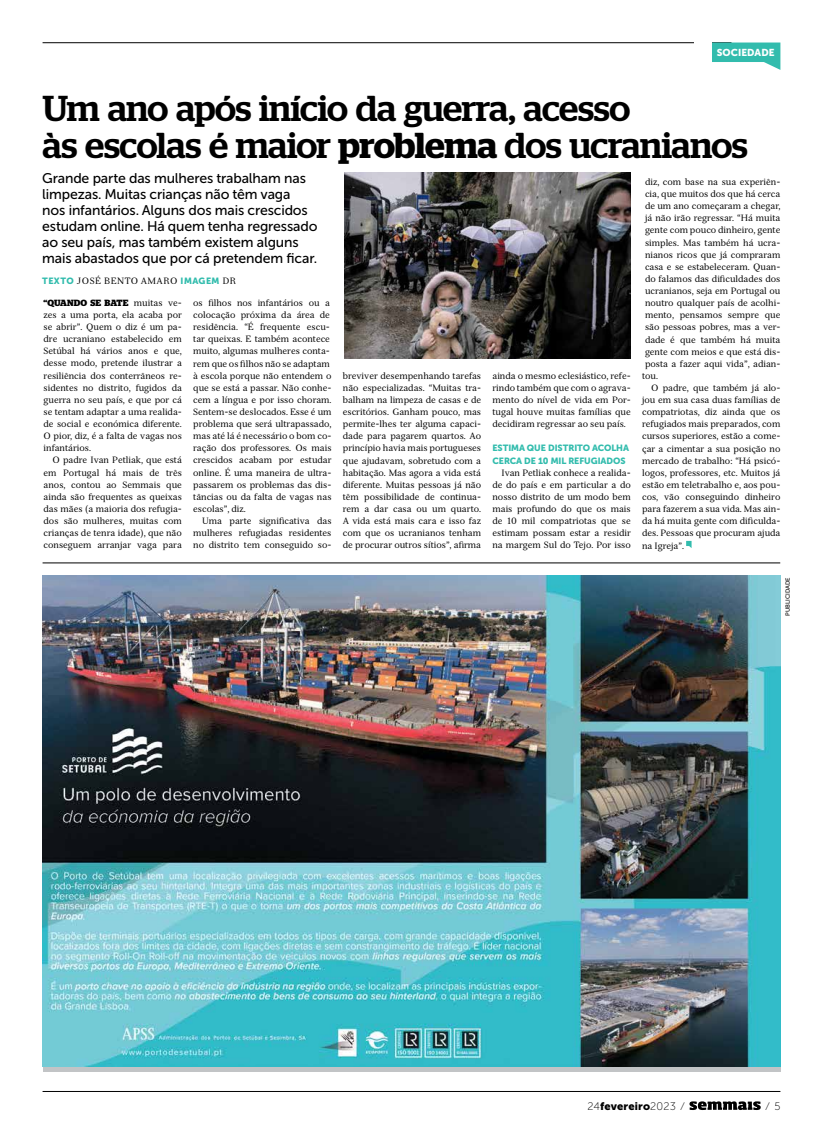
<style>
.page{position:relative;width:823px;height:1134px;background:#fff}
.page>*{position:absolute;margin:0;border:0;box-sizing:border-box;transform-origin:0 0}
.t1{font:500 36px/37px "Stag";letter-spacing:-.015em;color:#000}
.t2{font:14px/16px "Museo Sans Cyrl 500";letter-spacing:-.01em;color:#000}
.t3{font:11px "Museo Sans Cyrl 900";letter-spacing:.015em;color:#000}
.t4{font:11px "Museo Sans Cyrl 100";color:#000}
.t5{font:10px "Museo Sans Cyrl 900";letter-spacing:.01em;color:#fff}
.t6{font:9px/12.1px "Serif 12 Beta";letter-spacing:-.005em;color:#000;text-align:justify}
.t7{font:9px/12.1px "Museo Sans Cyrl 900";letter-spacing:-.005em;color:#32bcad}
.t8{font:9px "Serif 12 Beta";letter-spacing:.05em;color:#000}
.t9{font:700 9px "Stag";letter-spacing:.005em;color:#000}
.t10{font:6px "Museo Sans Cyrl 500";color:#000}
.s1{font-weight:600}
.s2{font-family:"Museo Sans Cyrl 900";color:#32bcad}
.s3{font-family:"Serif 12 Beta";font-weight:400}
.s4{font-family:"Museo Sans Cyrl 100"}
</style>
<div class="page">
<svg style="left:689px;top:1101px;width:71px;height:9px"></svg>
<hr style="left:43px;top:1091px;width:737px;height:1px;background:#000">
<hr style="left:43px;top:563px;width:736px;height:1px;background:#000">
<img style="left:43px;top:575px;width:737px;height:492px">
<svg style="left:686px;top:541px;width:5px;height:7px"></svg>
<img style="left:344px;top:173px;width:286px;height:185px">
<hr style="left:43px;top:43px;width:688px;height:1px;background:#000">
<div style="left:693px;top:42px;width:17px;height:28px;background:#fff"></div>
<svg style="left:710px;top:43px;width:70px;height:27px"></svg>
<p class="t5" style="left:716px;top:47px;width:59px">SOCIEDADE</p>
<h1 class="t1" style="left:42px;top:89px;width:706px">Um ano após início da guerra, acesso<br>às escolas é maior <span class="s1">problema</span> dos ucranianos</h1>
<p class="t2" style="left:42px;top:171px;width:276px">Grande parte das mulheres trabalham nas limpezas. Muitas crianças não têm vaga<br>nos infantários. Alguns dos mais crescidos estudam online. Há quem tenha regressado ao seu país, mas também existem alguns mais abastados que por cá pretendem ficar.</p>
<p class="t8" style="left:42px;top:275px;width:195px"><span class="s2">TEXTO</span> JOSÉ BENTO AMARO <span class="s2">IMAGEM</span> DR</p>
<p class="t6" style="left:644px;top:176px;width:137px">diz, com base na sua experiên-</p>
<p class="t6" style="left:644px;top:188px;width:137px">cia, que muitos dos que há cerca</p>
<p class="t6" style="left:644px;top:200px;width:137px">de um ano começaram a chegar,</p>
<p class="t6" style="left:644px;top:212px;width:137px">já não irão regressar. “Há muita</p>
<p class="t6" style="left:644px;top:224px;width:137px">gente com pouco dinheiro, gente</p>
<p class="t6" style="left:644px;top:236px;width:137px">simples. Mas também há ucra-</p>
<p class="t6" style="left:644px;top:249px;width:137px">nianos ricos que já compraram</p>
<p class="t6" style="left:644px;top:261px;width:137px">casa e se estabeleceram. Quan-</p>
<p class="t6" style="left:644px;top:273px;width:137px">do falamos das dificuldades dos</p>
<p class="t6" style="left:644px;top:285px;width:137px">ucranianos, seja em Portugal ou</p>
<p class="t6" style="left:644px;top:297px;width:137px">noutro qualquer país de acolhi-</p>
<p class="t6" style="left:644px;top:309px;width:137px">mento, pensamos sempre que</p>
<p class="t6" style="left:644px;top:321px;width:137px">são pessoas pobres, mas a ver-</p>
<p class="t6" style="left:644px;top:333px;width:137px">dade é que também há muita</p>
<p class="t6" style="left:644px;top:345px;width:137px">gente com meios e que está dis-</p>
<p class="t6" style="left:644px;top:358px;width:137px">posta a fazer aqui vida”, adian-</p>
<p class="t6" style="left:641px;top:370px;width:17px">tou.</p>
<p class="t6" style="left:650px;top:382px;width:131px">O padre, que também já alo-</p>
<p class="t6" style="left:641px;top:394px;width:140px">jou em sua casa duas famílias de</p>
<p class="t6" style="left:641px;top:406px;width:140px">compatriotas, diz ainda que os</p>
<p class="t6" style="left:641px;top:418px;width:140px">refugiados mais preparados, com</p>
<p class="t6" style="left:641px;top:430px;width:140px">cursos superiores, estão a come-</p>
<p class="t6" style="left:641px;top:442px;width:140px">çar a cimentar a sua posição no</p>
<p class="t6" style="left:641px;top:454px;width:140px">mercado de trabalho: “Há psicó-</p>
<p class="t6" style="left:641px;top:467px;width:140px">logos, professores, etc. Muitos já</p>
<p class="t6" style="left:641px;top:479px;width:140px">estão em teletrabalho e, aos pou-</p>
<p class="t6" style="left:641px;top:491px;width:140px">cos, vão conseguindo dinheiro</p>
<p class="t6" style="left:641px;top:503px;width:140px">para fazerem a sua vida. Mas ain-</p>
<p class="t6" style="left:641px;top:515px;width:140px">da há muita gente com dificulda-</p>
<p class="t6" style="left:641px;top:527px;width:140px">des. Pessoas que procuram ajuda</p>
<p class="t6" style="left:641px;top:539px;width:43px">na Igreja”.</p>
<p class="t6" style="left:193px;top:297px;width:140px;text-align:left">os filhos nos infantários ou a colocação próxima da área de residência. “É frequente escu&shy;tar queixas. E também acontece muito, algumas mulheres conta&shy;rem que os filhos não se adaptam à escola porque não entendem o que se está a passar. Não conhe&shy;cem a língua e por isso choram.<br>Sentem-se deslocados. Esse é um problema que será ultrapassado, mas até lá é necessário o bom co&shy;ração dos professores. Os mais crescidos acabam por estudar online. É uma maneira de ultra&shy;passarem os problemas das dis&shy;tâncias ou da falta de vagas nas escolas”, diz.</p>
<p class="t6" style="left:193px;top:515px;width:140px;text-indent:9px">Uma parte significativa das mulheres refugiadas residentes no distrito tem conseguido so-</p>
<p class="t9" style="left:44px;top:297px;width:140px">“QUANDO SE BATE <span class="s3">muitas ve-</span></p>
<p class="t6" style="left:44px;top:309px;width:140px">zes a uma porta, ela acaba por se abrir”. Quem o diz é um pa&shy;dre ucraniano estabelecido em Setúbal há vários anos e que, desse modo, pretende ilustrar a resiliência dos conterrâneos re&shy;sidentes no distrito, fugidos da guerra no seu país, e que por cá se tentam adaptar a uma realida&shy;de social e económica diferente.<br>O pior, diz, é a falta de vagas nos infantários.</p>
<p class="t6" style="left:44px;top:454px;width:140px;text-indent:9px">O padre Ivan Petliak, que está em Portugal há mais de três anos, contou ao Semmais que ainda são frequentes as queixas das mães (a maioria dos refugia&shy;dos são mulheres, muitas com crianças de tenra idade), que não conseguem arranjar vaga para</p>
<p class="t6" style="left:342px;top:369px;width:140px">breviver desempenhando tarefas não especializadas. “Muitas tra&shy;balham na limpeza de casas e de escritórios. Ganham pouco, mas permite-lhes ter alguma capaci&shy;dade para pagarem quartos. Ao princípio havia mais portugueses que ajudavam, sobretudo com a habitação. Mas agora a vida está diferente. Muitas pessoas já não têm possibilidade de continua&shy;rem a dar casa ou um quarto.<br>A vida está mais cara e isso faz com que os ucranianos tenham de procurar outros sítios”, afirma</p>
<p class="t6" style="left:492px;top:370px;width:140px">ainda o mesmo eclesiástico, refe&shy;rindo também que com o agrava&shy;mento do nível de vida em Por&shy;tugal houve muitas famílias que decidiram regressar ao seu país.</p>
<p class="t7" style="left:492px;top:442px;width:138px">ESTIMA QUE DISTRITO ACOLHA<br>CERCA DE 10 MIL REFUGIADOS</p>
<p class="t6" style="left:492px;top:466px;width:140px;text-indent:9px">Ivan Petliak conhece a realida&shy;de do país e em particular a do nosso distrito de um modo bem mais profundo do que os mais de 10 mil compatriotas que se estimam possam estar a residir na margem Sul do Tejo. Por isso</p>
<p class="t10" style="left:783px;top:616px;width:40px;rotate:-90deg">PUBLICIDADE</p>
<p class="t3" style="left:587px;top:1100px;width:97px"><span class="s4">24</span>fevereiro<span class="s4">2023 ⁄</span></p>
<p class="t4" style="left:766px;top:1100px;width:15px">⁄ 5</p>
</div>
